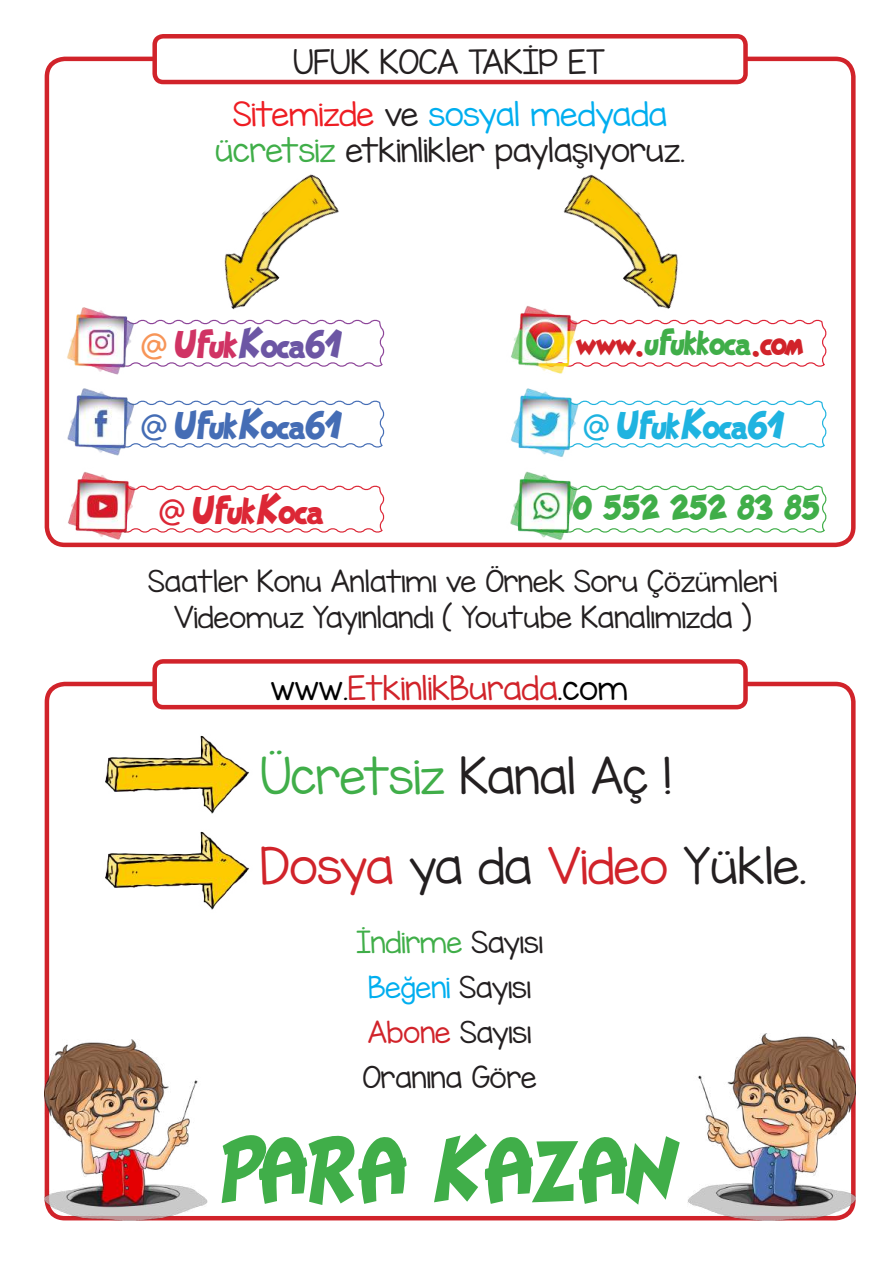
<style>
.page{position:relative;width:893px;height:1263px;background:#fff}
.page>*{position:absolute;margin:0;border:0;box-sizing:border-box;transform-origin:0 0}
.t1{font:90px "Pat Pa Cool";color:#40ae49}
.t2{font:45px/90px "KG Miss Kindergarten";color:#231f20}
.t3{font:42px "Pat Pa Cool";color:#456db5}
.t4{font:42px "Pat Pa Cool";color:#6c56a4}
.t5{font:42px "Pat Pa Cool";color:#1fb3e0}
.t6{font:42px "Pat Pa Cool";color:#dc2736}
.t7{font:39px "Pat Pa Cool";color:#d1232a}
.t8{font:37.5px "Pat Pa Cool";color:#40ae49}
.t9{font:30px/36px "KG Miss Kindergarten";color:#231f20;text-align:center}
.t10{font:30px "KG Miss Kindergarten";color:#d1232a}
.t11{font:27px/45px "KG Miss Kindergarten";color:#231f20}
.s1{color:#ee1d23}
.s2{color:#00aeef}
.s3{color:#40ae49}
.s4{font-family:"KG Miss Kindergarten";font-size:30px;color:#f79558}
.s5{color:#d03364}
.s6{font-family:"KG Miss Kindergarten";font-size:30px}
.s7{color:#000}
.s8{color:#d1232a}
</style>
<div class="page">
<img style="left:224px;top:174px;width:115px;height:136px">
<div style="left:45px;top:57px;width:811px;height:490px;border:4px solid #d1232a;border-radius:18px"></div>
<div style="left:155px;top:36px;width:590px;height:46px;background:#fff;border-radius:9px"></div>
<div style="left:152px;top:34px;width:596px;height:50px;border:4px solid #d1232a;border-radius:9px"></div>
<img style="left:563px;top:174px;width:115px;height:135px">
<div style="left:152px;top:659px;width:596px;height:50px;border:4px solid #d1232a;border-radius:9px"></div>
<img style="left:105px;top:735px;width:144px;height:79px">
<img style="left:105px;top:831px;width:144px;height:79px">
<img style="left:45px;top:1039px;width:163px;height:181px">
<img style="left:687px;top:1033px;width:169px;height:187px">
<svg style="left:139px;top:400px;width:246px;height:48px"></svg>
<img style="left:67px;top:388px;width:72px;height:68px">
<svg style="left:139px;top:319px;width:246px;height:48px"></svg>
<img style="left:67px;top:307px;width:72px;height:68px">
<svg style="left:139px;top:485px;width:246px;height:48px"></svg>
<img style="left:64px;top:472px;width:75px;height:73px">
<svg style="left:582px;top:400px;width:245px;height:48px"></svg>
<img style="left:511px;top:388px;width:71px;height:69px">
<svg style="left:582px;top:319px;width:245px;height:48px"></svg>
<img style="left:511px;top:302px;width:71px;height:72px">
<svg style="left:582px;top:485px;width:245px;height:48px"></svg>
<img style="left:506px;top:471px;width:76px;height:74px">
<p class="t9" style="left:293px;top:44px;width:314px">UFUK KOCA TAKİP ET</p>
<p class="t9" style="left:215px;top:96px;width:472px"><span class="s1">Sitemizde</span> ve <span class="s2">sosyal medyada </span><span class="s3">ücretsiz</span> etkinlikler paylaşıyoruz.</p>
<h3 class="t4" style="left:141px;top:320px;width:204px"><span class="s4">@</span> <span class="s5">Ufuk</span>Koca61</h3>
<h3 class="t7" style="left:576px;top:320px;width:229px">www.<span class="s3">ufukkoca</span>.com</h3>
<h3 class="t3" style="left:141px;top:401px;width:204px"><span class="s6">@</span> UfukKoca61</h3>
<h3 class="t5" style="left:583px;top:401px;width:204px"><span class="s6">@</span> UfukKoca61</h3>
<h3 class="t6" style="left:159px;top:486px;width:168px"><span class="s6">@</span> UfukKoca</h3>
<h3 class="t8" style="left:575px;top:486px;width:248px">0 552 252 83 85</h3>
<p class="t11" style="left:148px;top:563px;width:630px;line-height:36px;text-align:center">Saatler Konu Anlatımı ve Örnek Soru Çözümleri<br>Videomuz Yayınlandı ( Youtube Kanalımızda )</p>
<p class="t10" style="left:271px;top:668px;width:359px"><span class="s7">www.</span>EtkinlikBurada<span class="s7">.com</span></p>
<h2 class="t2" style="left:260px;top:731px;width:548px"><span class="s3">Ücretsiz</span> Kanal Aç !<br><span class="s8">Dosya</span> ya da <span class="s8">Video</span> Yükle.</h2>
<p class="t11" style="left:356px;top:920px;width:188px"><span class="s3">İndirme</span> Sayısı<br><span class="s2">Beğeni</span> Sayısı<br><span class="s8">Abone</span> Sayısı<br>Oranına Göre</p>
<h1 class="t1" style="left:222px;top:1119px;width:459px">PARA KAZAN</h1>
</div>
